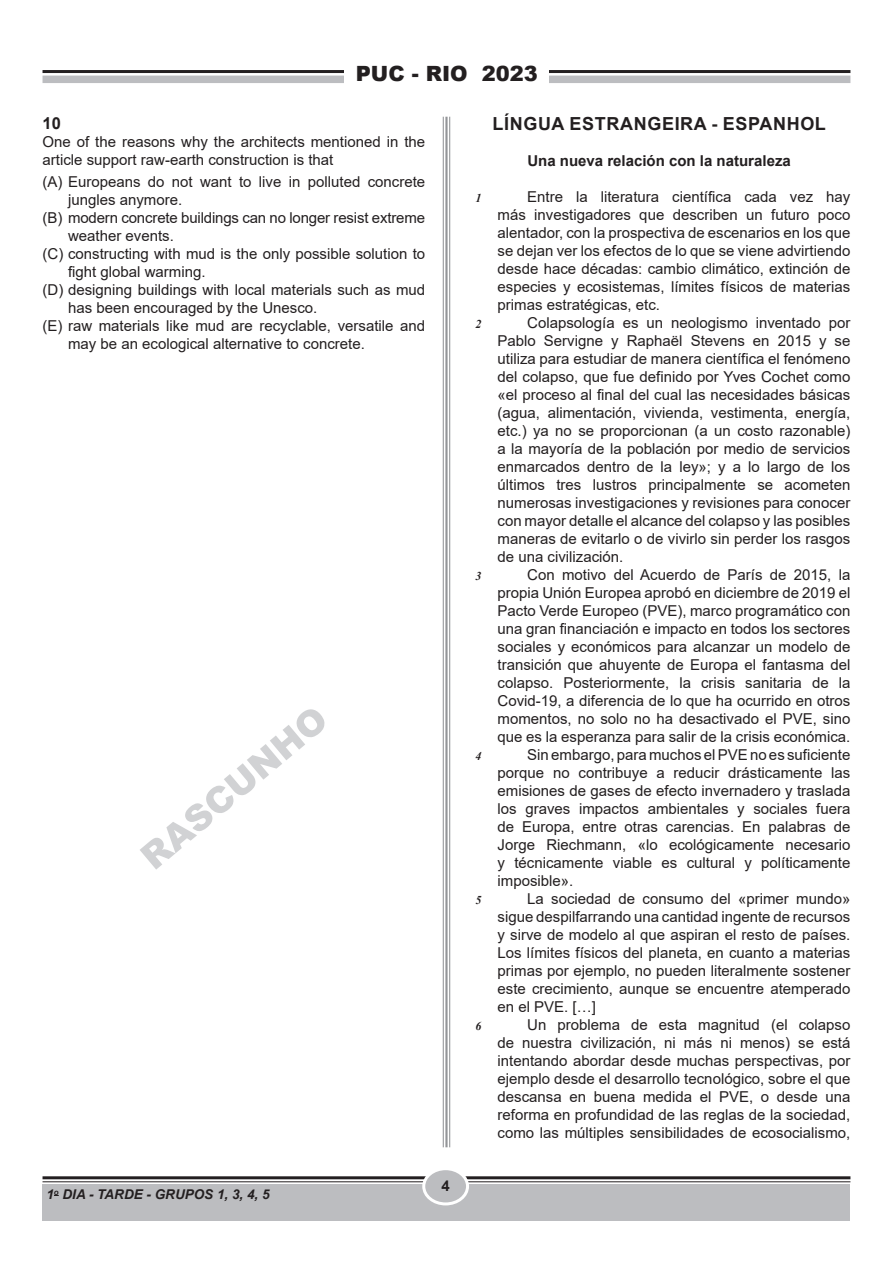
<style>
.page{position:relative;width:893px;height:1263px;background:#fff}
.page>*{position:absolute;margin:0;border:0;box-sizing:border-box;transform-origin:0 0}
.RASCUNHO_GRANDE{font:900 36px "Arial";color:#d1d2d4}
.t1{font:900 21px "Arial";color:#231f20}
.TÍTULO{font:700 18px "Arial";letter-spacing:.035em;color:#231f20}
.NÚMERO{font:700 16.5px "Arial";color:#231f20}
.TEXTO_NUMERADO_INGLÊ{font:15px/18px "Arial";color:#231f20;text-align:justify}
.OPÇÕES{font:15px/18px "Arial";color:#231f20}
.TEXTO{font:15px/18px "Arial";color:#231f20}
.OPÇÃO_A{font:15px/18px "Arial";color:#231f20}
.TEXTO-2{font:700 15px "Arial";color:#231f20}
.t2{font:italic 700 13.5px "Arial";color:#231f20}
.NÚMERO_DA_LINHA{font:italic 700 12px "Times New Roman";color:#231f20}
</style>
<div class="page">
<hr style="left:43px;top:1176px;width:807px;height:3px;background:#231f20">
<hr style="left:43px;top:1181px;width:807px;height:1px;background:#231f20">
<div style="left:43px;top:1184px;width:807px;height:36px;background:#bcbdc0"></div>
<hr style="left:449px;top:117px;width:1px;height:1030px;background:#939598">
<hr style="left:445px;top:117px;width:3px;height:1030px;background:#939598">
<hr style="left:443px;top:117px;width:1px;height:1030px;background:#939598">
<div style="left:424px;top:1169px;width:43px;height:35px;background:#bcbdc0;border-radius:50%"></div>
<div style="left:422px;top:1167px;width:47px;height:38px;border:3px solid #fff;border-radius:50%"></div>
<hr style="left:43px;top:70px;width:807px;height:3px;background:#231f20">
<div style="left:43px;top:76px;width:807px;height:7px;background:#bcbdc0"></div>
<div style="left:344px;top:43px;width:205px;height:60px;background:#fff"></div>
<h2 class="t1" style="left:356px;top:59px;width:183px">PUC - RIO 2023</h2>
<p class="NÚMERO" style="left:43px;top:111px;width:20px">10</p>
<p class="TEXTO" style="left:43px;top:132px;width:384px">One of the reasons why the architects mentioned in the article support raw-earth construction is that</p>
<p class="OPÇÃO_A" style="left:68px;top:173px;width:359px;text-indent:-26px">(A) Europeans do not want to live in polluted concrete jungles anymore.</p>
<p class="OPÇÕES" style="left:68px;top:209px;width:359px;text-indent:-26px">(B) modern concrete buildings can no longer resist extreme weather events.</p>
<p class="OPÇÕES" style="left:68px;top:245px;width:359px;text-indent:-26px">(C) constructing with mud is the only possible solution to fight global warming.</p>
<p class="OPÇÕES" style="left:68px;top:281px;width:359px;text-indent:-26px">(D) designing buildings with local materials such as mud has been encouraged by the Unesco.</p>
<p class="OPÇÕES" style="left:68px;top:317px;width:359px;text-indent:-26px">(E) raw materials like mud are recyclable, versatile and may be an ecological alternative to concrete.</p>
<p class="RASCUNHO_GRANDE" style="left:129px;top:841px;width:231px;rotate:-40deg">RASCUNHO</p>
<p class="t2" style="left:46px;top:1185px;width:225px">1<sup>o</sup> DIA - TARDE - GRUPOS 1, 3, 4, 5</p>
<p class="TEXTO-2" style="left:441px;top:1175px;width:10px">4</p>
<p class="NÚMERO_DA_LINHA" style="left:476px;top:190px;width:7px">1</p>
<p class="NÚMERO_DA_LINHA" style="left:476px;top:316px;width:7px">2</p>
<p class="NÚMERO_DA_LINHA" style="left:476px;top:568px;width:7px">3</p>
<p class="NÚMERO_DA_LINHA" style="left:476px;top:748px;width:7px">4</p>
<p class="NÚMERO_DA_LINHA" style="left:476px;top:892px;width:7px">5</p>
<p class="NÚMERO_DA_LINHA" style="left:476px;top:1018px;width:7px">6</p>
<p class="TÍTULO" style="left:492px;top:111px;width:335px">LÍNGUA ESTRANGEIRA - ESPANHOL</p>
<p class="TEXTO-2" style="left:527px;top:150px;width:265px">Una nueva relación con la naturaleza</p>
<p class="TEXTO_NUMERADO_INGLÊ" style="left:497px;top:187px;width:354px;text-indent:30px">Entre la literatura científica cada vez hay más investigadores que describen un futuro poco alentador, con la prospectiva de escenarios en los que se dejan ver los efectos de lo que se viene advirtiendo desde hace décadas: cambio climático, extinción de especies y ecosistemas, límites físicos de materias primas estratégicas, etc.</p>
<p class="TEXTO_NUMERADO_INGLÊ" style="left:497px;top:313px;width:354px;text-indent:30px">Colapsología es un neologismo inventado por Pablo Servigne y Raphaël Stevens en 2015 y se utiliza para estudiar de manera científica el fenómeno del colapso, que fue definido por Yves Cochet como «el proceso al final del cual las necesidades básicas (agua, alimentación, vivienda, vestimenta, energía, etc.) ya no se proporcionan (a un costo razonable) a la mayoría de la población por medio de servicios enmarcados dentro de la ley»; y a lo largo de los últimos tres lustros principalmente se acometen numerosas investigaciones y revisiones para conocer con mayor detalle el alcance del colapso y las posibles maneras de evitarlo o de vivirlo sin perder los rasgos de una civilización.</p>
<p class="TEXTO_NUMERADO_INGLÊ" style="left:497px;top:565px;width:354px;text-indent:30px">Con motivo del Acuerdo de París de 2015, la propia Unión Europea aprobó en diciembre de 2019 el Pacto Verde Europeo (PVE), marco programático con una gran financiación e impacto en todos los sectores sociales y económicos para alcanzar un modelo de transición que ahuyente de Europa el fantasma del colapso. Posteriormente, la crisis sanitaria de la Covid-19, a diferencia de lo que ha ocurrido en otros momentos, no solo no ha desactivado el PVE, sino que es la esperanza para salir de la crisis económica.</p>
<p class="TEXTO_NUMERADO_INGLÊ" style="left:497px;top:745px;width:354px;text-indent:30px">Sin embargo, para muchos el PVE no es suficiente porque no contribuye a reducir drásticamente las emisiones de gases de efecto invernadero y traslada los graves impactos ambientales y sociales fuera de Europa, entre otras carencias. En palabras de Jorge Riechmann, «lo ecológicamente necesario y técnicamente viable es cultural y políticamente imposible».</p>
<p class="TEXTO_NUMERADO_INGLÊ" style="left:497px;top:889px;width:354px;text-indent:30px">La sociedad de consumo del «primer mundo» sigue despilfarrando una cantidad ingente de recursos y sirve de modelo al que aspiran el resto de países.<br>Los límites físicos del planeta, en cuanto a materias primas por ejemplo, no pueden literalmente sostener este crecimiento, aunque se encuentre atemperado en el PVE. […]</p>
<p class="TEXTO_NUMERADO_INGLÊ" style="left:497px;top:1015px;width:354px;text-indent:30px">Un problema de esta magnitud (el colapso de nuestra civilización, ni más ni menos) se está intentando abordar desde muchas perspectivas, por ejemplo desde el desarrollo tecnológico, sobre el que descansa en buena medida el PVE, o desde una reforma en profundidad de las reglas de la sociedad, como las múltiples sensibilidades de ecosocialismo,</p>
</div>
